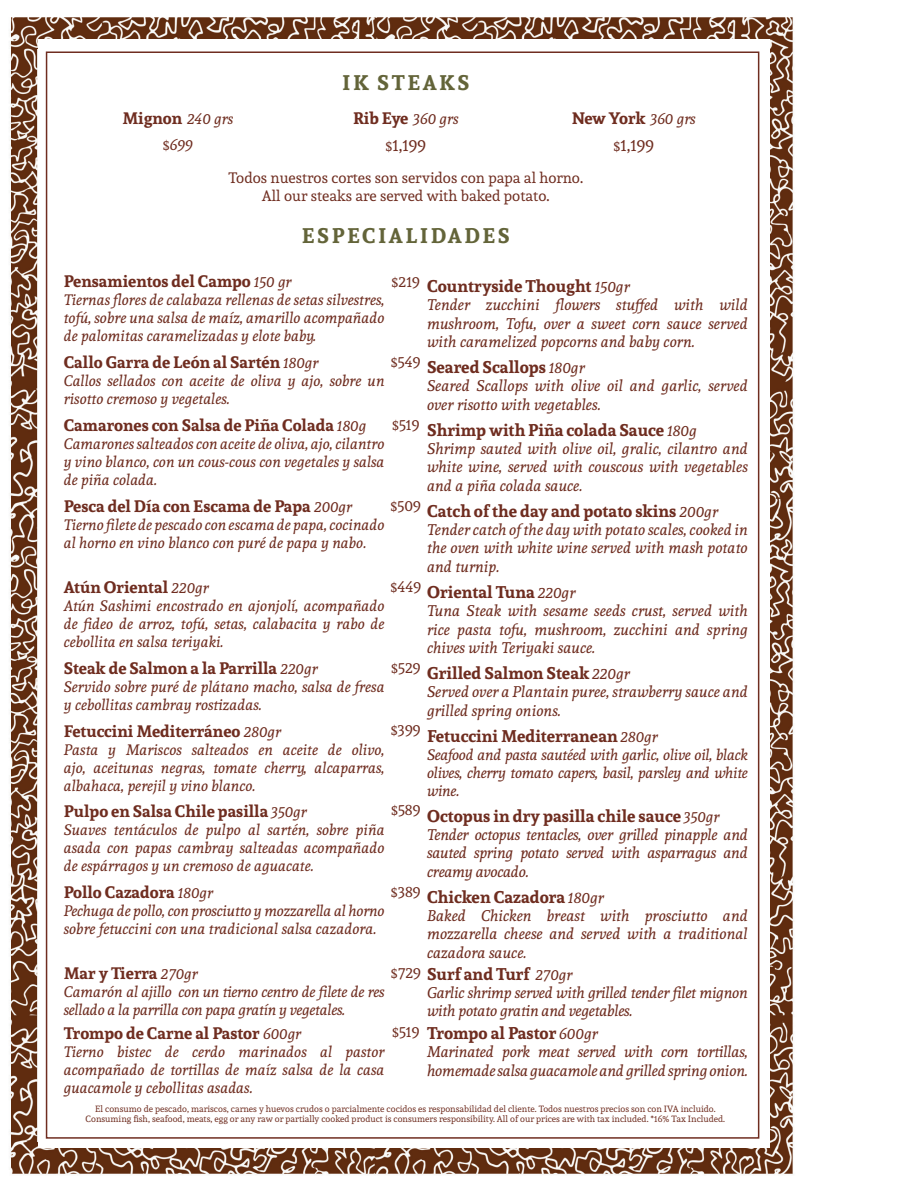
<style>
.page{position:relative;width:918px;height:1188px;background:#fff}
.page>*{position:absolute;margin:0;border:0;box-sizing:border-box;transform-origin:0 0}
.t1{font:700 21px "Andada";letter-spacing:.12em;color:#636439}
.t2{font:700 16.8px "Andada";color:#6f2d20}
.t3{font:700 16.5px "Andada";color:#6f2d20}
.t4{font:16.5px "Andada";color:#6f2d20}
.t5{font:italic 15.3px/18.3px "Andada";color:#6f2d20;text-align:justify}
.t6{font:italic 15.3px/18.3px "Andada";letter-spacing:-.02em;color:#6f2d20}
.t7{font:italic 15px/18px "Andada";color:#6f2d20;text-align:justify}
.t8{font:15px "Andada";color:#6f2d20}
.t9{font:italic 15px/18px "Andada";letter-spacing:-.02em;color:#6f2d20}
.t10{font:9px/10.8px "Andada";color:#6f2d20;text-align:center}
.s1{font-weight:400;font-style:italic;font-size:15px}
.s2{font-style:normal;font-size:13.5px}
.s3{font-size:13.5px}
.s4{font-weight:400;font-style:italic;font-size:15.3px}
</style>
<div class="page">
<img style="left:9px;top:17px;width:785px;height:1158px">
<div style="left:38px;top:40px;width:731px;height:1108px;background:#fff"></div>
<p class="t1" style="left:342px;top:69px;width:129px">IK STEAKS</p>
<p class="t3" style="left:122px;top:107px;width:112px">Mignon <span class="s1">240 grs</span></p>
<p class="t3" style="left:353px;top:107px;width:107px">Rib Eye <span class="s1">360 grs</span></p>
<p class="t3" style="left:572px;top:107px;width:125px">New York <span class="s1">360 grs</span></p>
<p class="t7" style="left:163px;top:135px;width:31px"><span class="s2">$</span>699</p>
<p class="t4" style="left:385px;top:135px;width:42px"><span class="s3">$</span>1,199</p>
<p class="t4" style="left:613px;top:135px;width:42px"><span class="s3">$</span>1,199</p>
<p class="t8" style="left:228px;top:168px;width:356px">Todos nuestros cortes son servidos con papa al horno.</p>
<p class="t8" style="left:262px;top:186px;width:289px">All our steaks are served with baked potato.</p>
<p class="t1" style="left:302px;top:221px;width:210px">ESPECIALIDADES</p>
<p class="t3" style="left:64px;top:270px;width:229px">Pensamientos del Campo <span class="s1">150 gr</span></p>
<p class="t7" style="left:64px;top:291px;width:322px">Tiernas flores de calabaza rellenas de setas silvestres, tofú, sobre una salsa de maíz, amarillo acompañado de palomitas caramelizadas y elote baby.</p>
<p class="t8" style="left:392px;top:272px;width:30px"><span class="s3">$</span>219</p>
<p class="t2" style="left:427px;top:274px;width:204px">Countryside Thought <span class="s4">150gr</span></p>
<p class="t5" style="left:427px;top:296px;width:322px">Tender zucchini flowers stuffed with wild mushroom, Tofu, over a sweet corn sauce served with caramelized popcorns and baby corn.</p>
<p class="t8" style="left:391px;top:352px;width:31px"><span class="s3">$</span>549</p>
<p class="t2" style="left:427px;top:356px;width:159px">Seared Scallops <span class="s4">180gr</span></p>
<p class="t5" style="left:427px;top:377px;width:322px">Seared Scallops with olive oil and garlic, served over risotto with vegetables.</p>
<p class="t3" style="left:64px;top:351px;width:256px">Callo Garra de León al Sartén <span class="s1">180gr</span></p>
<p class="t7" style="left:64px;top:372px;width:322px">Callos sellados con aceite de oliva y ajo, sobre un risotto cremoso y vegetales.</p>
<p class="t3" style="left:64px;top:414px;width:304px">Camarones con Salsa de Piña Colada <span class="s1">180g</span></p>
<p class="t7" style="left:64px;top:435px;width:322px">Camarones salteados con aceite de oliva, ajo, cilantro y vino blanco, con un cous-cous con vegetales y salsa de piña colada.</p>
<p class="t8" style="left:392px;top:415px;width:29px"><span class="s3">$</span>519</p>
<p class="t2" style="left:427px;top:418px;width:271px">Shrimp with Piña colada Sauce <span class="s4">180g</span></p>
<p class="t5" style="left:427px;top:439px;width:322px">Shrimp sauted with olive oil, gralic, cilantro and white wine, served with couscous with vegetables and a piña colada sauce.</p>
<p class="t3" style="left:64px;top:495px;width:290px">Pesca del Día con Escama de Papa <span class="s1">200gr</span></p>
<p class="t7" style="left:64px;top:516px;width:322px">Tierno filete de pescado con escama de papa, cocinado al horno en vino blanco con puré de papa y nabo.</p>
<p class="t8" style="left:391px;top:496px;width:32px"><span class="s3">$</span>509</p>
<p class="t2" style="left:427px;top:499px;width:293px">Catch of the day and potato skins <span class="s4">200gr</span></p>
<p class="t5" style="left:427px;top:520px;width:322px">Tender catch of the day with potato scales, cooked in the oven with white wine served with mash potato and turnip.</p>
<p class="t8" style="left:390px;top:577px;width:32px"><span class="s3">$</span>449</p>
<p class="t2" style="left:427px;top:580px;width:150px">Oriental Tuna <span class="s4">220gr</span></p>
<p class="t5" style="left:427px;top:602px;width:322px">Tuna Steak with sesame seeds crust, served with rice pasta tofu, mushroom, zucchini and spring chives with Teriyaki sauce.</p>
<p class="t3" style="left:64px;top:576px;width:146px">Atún Oriental <span class="s1">220gr</span></p>
<p class="t7" style="left:64px;top:597px;width:322px">Atún Sashimi encostrado en ajonjolí, acompañado de fideo de arroz, tofú, setas, calabacita y rabo de cebollita en salsa teriyaki.</p>
<p class="t3" style="left:64px;top:657px;width:255px">Steak de Salmon a la Parrilla <span class="s1">220gr</span></p>
<p class="t7" style="left:64px;top:678px;width:322px">Servido sobre puré de plátano macho, salsa de fresa y cebollitas cambray rostizadas.</p>
<p class="t8" style="left:391px;top:658px;width:31px"><span class="s3">$</span>529</p>
<p class="t2" style="left:427px;top:661px;width:204px">Grilled Salmon Steak <span class="s4">220gr</span></p>
<p class="t5" style="left:427px;top:683px;width:322px">Served over a Plantain puree, strawberry sauce and grilled spring onions.</p>
<p class="t3" style="left:64px;top:720px;width:219px">Fetuccini Mediterráneo <span class="s1">280gr</span></p>
<p class="t7" style="left:64px;top:741px;width:322px">Pasta y Mariscos salteados en aceite de olivo, ajo, aceitunas negras, tomate cherry, alcaparras, albahaca, perejil y vino blanco.</p>
<p class="t8" style="left:391px;top:721px;width:31px"><span class="s3">$</span>399</p>
<p class="t2" style="left:427px;top:724px;width:232px">Fetuccini Mediterranean <span class="s1">280gr</span></p>
<p class="t7" style="left:427px;top:745px;width:322px">Seafood and pasta sautéed with garlic, olive oil, black olives, cherry tomato capers, basil, parsley and white wine.</p>
<p class="t3" style="left:64px;top:800px;width:245px">Pulpo en Salsa Chile pasilla <span class="s1">350gr</span></p>
<p class="t7" style="left:64px;top:821px;width:322px">Suaves tentáculos de pulpo al sartén, sobre piña asada con papas cambray salteadas acompañado de espárragos y un cremoso de aguacate.</p>
<p class="t8" style="left:391px;top:801px;width:31px"><span class="s3">$</span>589</p>
<p class="t2" style="left:427px;top:804px;width:294px">Octopus in dry pasilla chile sauce <span class="s1">350gr</span></p>
<p class="t5" style="left:427px;top:825px;width:322px">Tender octopus tentacles, over grilled pinapple and sauted spring potato served with asparragus and creamy avocado.</p>
<p class="t3" style="left:64px;top:881px;width:151px">Pollo Cazadora <span class="s1">180gr</span></p>
<p class="t7" style="left:64px;top:902px;width:322px">Pechuga de pollo, con prosciutto y mozzarella al horno sobre fetuccini con una tradicional salsa cazadora.</p>
<p class="t8" style="left:391px;top:882px;width:31px"><span class="s3">$</span>389</p>
<p class="t2" style="left:427px;top:885px;width:178px">Chicken Cazadora <span class="s4">180gr</span></p>
<p class="t5" style="left:427px;top:906px;width:322px">Baked Chicken breast with prosciutto and mozzarella cheese and served with a traditional cazadora sauce.</p>
<p class="t8" style="left:391px;top:963px;width:32px"><span class="s3">$</span>729</p>
<p class="t2" style="left:427px;top:962px;width:147px">Surf and Turf <span class="s1">270gr</span></p>
<p class="t6" style="left:427px;top:983px;width:322px">Garlic shrimp served with grilled tender filet mignon with potato gratin and vegetables.</p>
<p class="t3" style="left:64px;top:962px;width:136px">Mar y Tierra <span class="s1">270gr</span></p>
<p class="t9" style="left:64px;top:983px;width:322px">Camarón al ajillo con un tierno centro de filete de res sellado a la parrilla con papa gratín y vegetales.</p>
<p class="t3" style="left:64px;top:1022px;width:239px">Trompo de Carne al Pastor <span class="s1">600gr</span></p>
<p class="t7" style="left:64px;top:1042px;width:322px">Tierno bistec de cerdo marinados al pastor acompañado de tortillas de maíz salsa de la casa guacamole y cebollitas asadas.</p>
<p class="t8" style="left:392px;top:1022px;width:29px"><span class="s3">$</span>519</p>
<p class="t2" style="left:427px;top:1022px;width:172px">Trompo al Pastor <span class="s4">600gr</span></p>
<p class="t5" style="left:427px;top:1043px;width:322px">Marinated pork meat served with corn tortillas, homemade salsa guacamole and grilled spring onion.</p>
<p class="t10" style="left:86px;top:1103px;width:641px">El consumo de pescado, mariscos, carnes y huevos crudos o parcialmente cocidos es responsabilidad del cliente. Todos nuestros precios son con IVA incluido.<br>Consuming fish, seafood, meats, egg or any raw or partially cooked product is consumers responsibility. All of our prices are with tax included. *16% Tax Included.</p>
</div>
